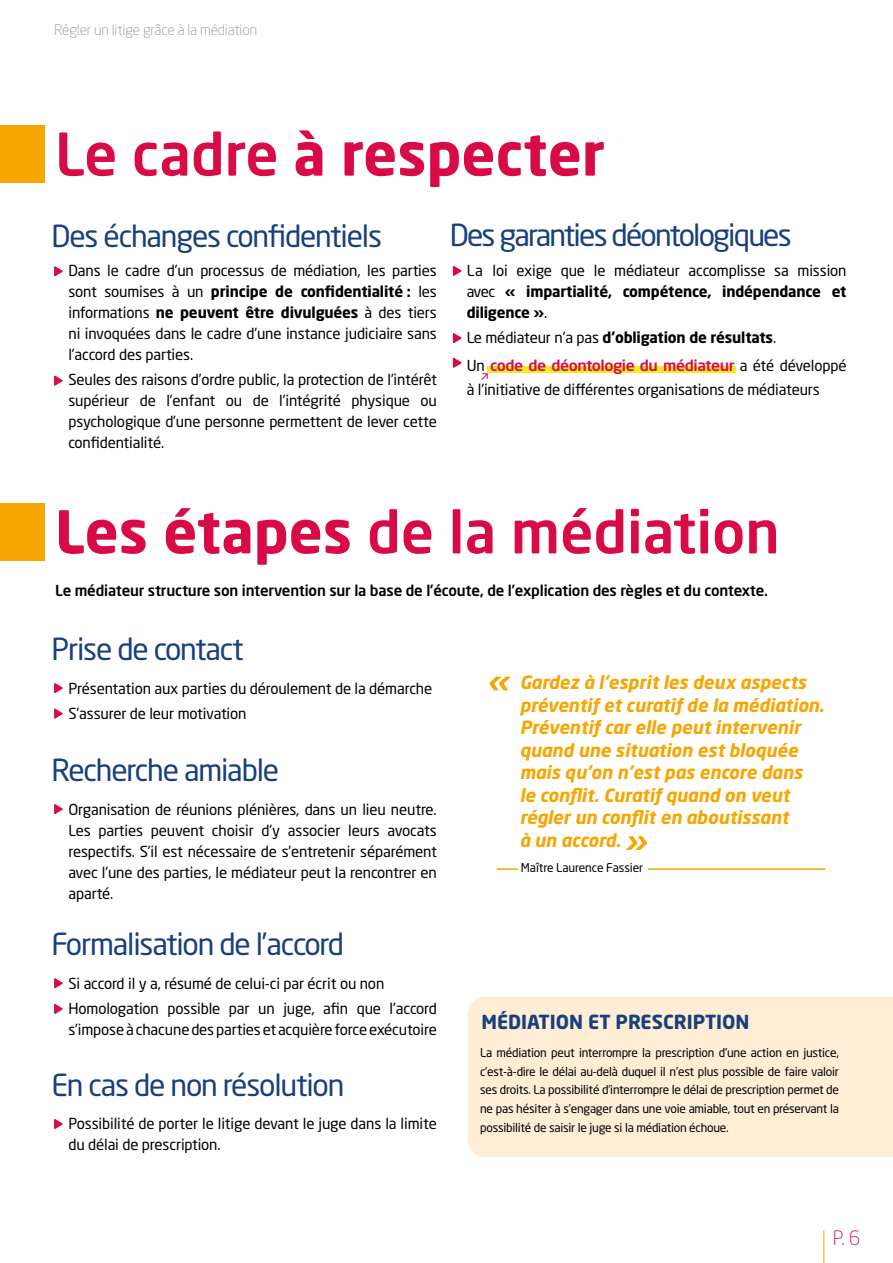
<style>
.page{position:relative;width:893px;height:1263px;background:#fff}
.page>*{position:absolute;margin:0;border:0;box-sizing:border-box;transform-origin:0 0}
.t1{font:500 58.2px "Neo Sans Pro";color:#d90b47}
.t2{font:700 58.2px "Neo Sans Pro";color:#d90b47}
.t3{font:30px "Neo Sans Pro";letter-spacing:-.04em;color:#18407e}
.t4{font:30px "Neo Sans Pro";letter-spacing:-.06em;color:#18407e}
.t5{font:300 19.5px "Neo Sans Pro";color:#d90b47}
.t6{font:700 19.2px "Neo Sans Pro";color:#18407e}
.t7{font:italic 700 18px/22.5px "Neo Sans Pro";color:#f7a600}
.t8{font:15px/21px "Neo Sans Pro";letter-spacing:-.01em;color:#000;text-align:justify}
.t9{font:500 15px "Neo Sans Pro";letter-spacing:-.01em;color:#000}
.t10{font:300 14.4px "Neo Sans Pro";letter-spacing:-.01em;color:#969699}
.t11{font:12px/18.8px "Neo Sans Pro";letter-spacing:-.02em;color:#000;text-align:justify}
.s1{font-weight:500}
.s2{font-weight:700}
.s3{font-weight:500;color:#db0947}
</style>
<div class="page">
<div style="left:0;top:125px;width:45px;height:58px;background:#f7a600"></div>
<div style="left:0;top:503px;width:45px;height:58px;background:#f7a600"></div>
<svg style="left:54px;top:266px;width:9px;height:11px"></svg>
<svg style="left:54px;top:375px;width:9px;height:11px"></svg>
<svg style="left:54px;top:683px;width:9px;height:10px"></svg>
<svg style="left:54px;top:708px;width:9px;height:11px"></svg>
<svg style="left:54px;top:1119px;width:9px;height:10px"></svg>
<svg style="left:54px;top:804px;width:9px;height:10px"></svg>
<svg style="left:54px;top:978px;width:9px;height:11px"></svg>
<svg style="left:54px;top:1004px;width:9px;height:10px"></svg>
<svg style="left:452px;top:266px;width:10px;height:10px"></svg>
<svg style="left:452px;top:357px;width:10px;height:11px"></svg>
<svg style="left:452px;top:333px;width:10px;height:11px"></svg>
<div style="left:468px;top:996px;width:425px;height:161px;background:#ffeed5"></div>
<svg style="left:490px;top:677px;width:21px;height:13px"></svg>
<svg style="left:626px;top:836px;width:21px;height:14px"></svg>
<hr style="left:648px;top:868px;width:177px;height:2px;background:#f7a600">
<hr style="left:497px;top:868px;width:21px;height:2px;background:#f7a600">
<div style="left:487px;top:367px;width:249px;height:6px;background:#faea21"></div>
<svg style="left:481px;top:373px;width:7px;height:7px"></svg>
<hr style="left:823px;top:1230px;width:1px;height:33px;background:#f7a600">
<p class="t10" style="left:54px;top:21px;width:205px">Régler un litige grâce à la médiation</p>
<h1 class="t2" style="left:55px;top:117px;width:552px"><span class="s1">Le cadre</span> à respecter</h1>
<h2 class="t3" style="left:51px;top:217px;width:332px">Des échanges confidentiels</h2>
<p class="t8" style="left:68px;top:260px;width:370px">Dans le cadre d’un processus de médiation, les parties sont soumises à un <span class="s2">principe de confidentialité :</span> les informations <span class="s2">ne peuvent être divulguées</span> à des tiers ni invoquées dans le cadre d’une instance judiciaire sans l’accord des parties.</p>
<p class="t8" style="left:68px;top:369px;width:370px">Seules des raisons d’ordre public, la protection de l’intérêt supérieur de l’enfant ou de l’intégrité physique ou psychologique d’une personne permettent de lever cette confidentialité.</p>
<h2 class="t4" style="left:450px;top:217px;width:344px">Des garanties déontologiques</h2>
<p class="t8" style="left:467px;top:259px;width:381px">La loi exige que le médiateur accomplisse sa mission avec <span class="s2">« impartialité, compétence, indépendance et diligence »</span>.</p>
<p class="t8" style="left:467px;top:323px;width:381px;line-height:28.2px">Le médiateur n’a pas <span class="s2">d’obligation de résultats</span>.<br>Un <span class="s3">code de déontologie du médiateur</span> a été développé</p>
<p class="t8" style="left:467px;top:379px;width:355px">à l’initiative de différentes organisations de médiateurs</p>
<h1 class="t1" style="left:55px;top:495px;width:726px"><span class="s2">Les étapes</span> de la médiation</h1>
<p class="t9" style="left:55px;top:581px;width:714px">Le médiateur structure son intervention sur la base de l’écoute, de l’explication des règles et du contexte.</p>
<h2 class="t3" style="left:51px;top:630px;width:194px">Prise de contact</h2>
<p class="t8" style="left:68px;top:675px;width:365px;line-height:25.2px">Présentation aux parties du déroulement de la démarche<br>S’assurer de leur motivation</p>
<h2 class="t3" style="left:51px;top:752px;width:229px">Recherche amiable</h2>
<p class="t8" style="left:68px;top:798px;width:370px">Organisation de réunions plénières, dans un lieu neutre.<br>Les parties peuvent choisir d’y associer leurs avocats respectifs. S’il est nécessaire de s’entretenir séparément avec l’une des parties, le médiateur peut la rencontrer en aparté.</p>
<h2 class="t3" style="left:51px;top:926px;width:294px">Formalisation de l’accord</h2>
<p class="t8" style="left:68px;top:971px;width:370px;line-height:25.2px">Si accord il y a, résumé de celui-ci par écrit ou non<br>Homologation possible par un juge, afin que l’accord</p>
<p class="t8" style="left:68px;top:1019px;width:370px">s’impose à chacune des parties et acquière force exécutoire</p>
<h2 class="t3" style="left:51px;top:1066px;width:294px">En cas de non résolution</h2>
<p class="t8" style="left:68px;top:1113px;width:370px">Possibilité de porter le litige devant le juge dans la limite du délai de prescription.</p>
<p class="t7" style="left:520px;top:671px;width:306px">Gardez à l’esprit les deux aspects préventif et curatif de la médiation.<br>Préventif car elle peut intervenir quand une situation est bloquée mais qu’on n’est pas encore dans<br>le conflit. Curatif quand on veut régler un conflit en aboutissant<br>à un accord.</p>
<p class="t11" style="left:521px;top:858px;width:124px">Maître Laurence Fassier</p>
<p class="t6" style="left:481px;top:1010px;width:270px">MÉDIATION ET PRESCRIPTION</p>
<p class="t11" style="left:480px;top:1043px;width:360px">La médiation peut interrompre la prescription d’une action en justice, c’est-à-dire le délai au-delà duquel il n’est plus possible de faire valoir ses droits. La possibilité d’interrompre le délai de prescription permet de ne pas hésiter à s’engager dans une voie amiable, tout en préservant la possibilité de saisir le juge si la médiation échoue.</p>
<h3 class="t5" style="left:833px;top:1226px;width:29px">P. 6</h3>
</div>
